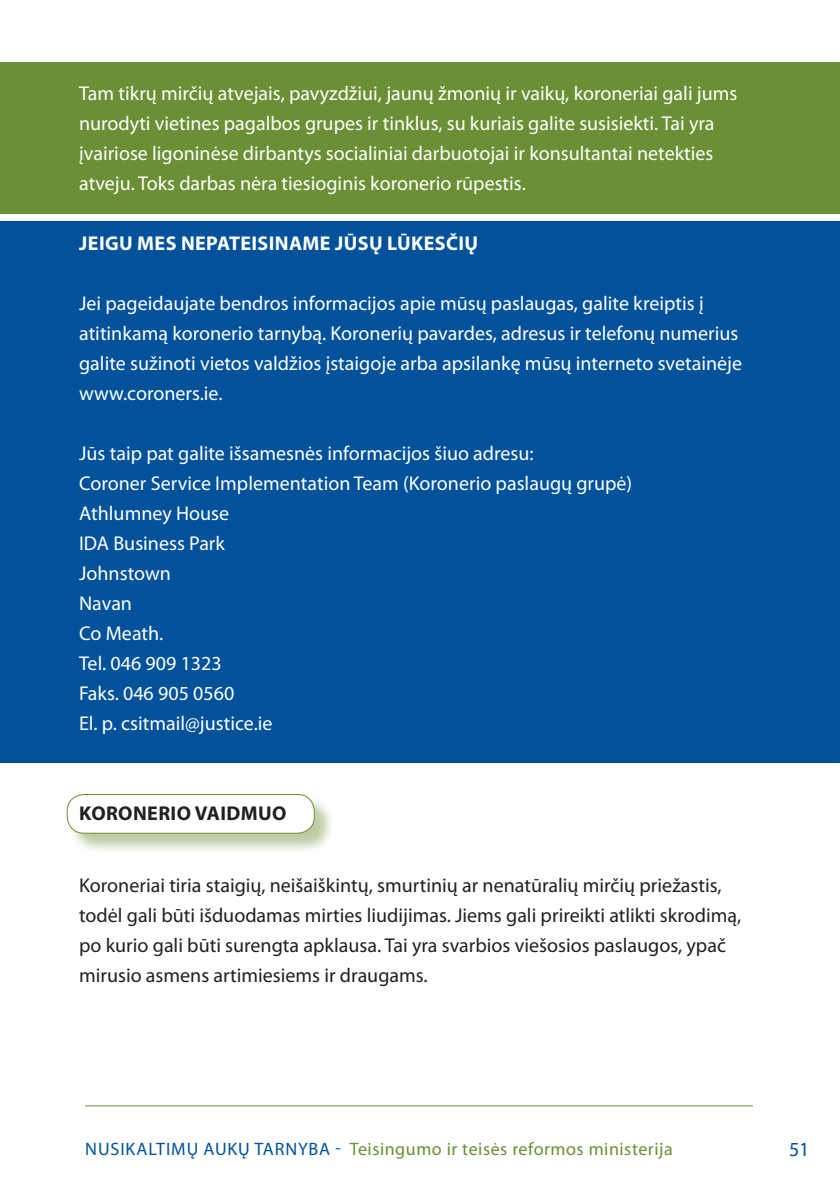
<style>
.page{position:relative;width:840px;height:1191px;background:#fff}
.page>*{position:absolute;margin:0;border:0;box-sizing:border-box;transform-origin:0 0}
.t1{font:20px/30px "Myriad Pro";color:#fff}
.t2{font:20px/30px "Myriad Pro";color:#231f20}
.t3{font:700 20px "Myriad Pro";letter-spacing:.02em;color:#fff}
.t4{font:700 20px "Myriad Pro";letter-spacing:.02em;color:#231f20}
.t5{font:20px "Myriad Pro";color:#01529a}
.t6{font:18px "Myriad Pro";letter-spacing:.03em;color:#6a8f34}
.s1{color:#01529a}
</style>
<div class="page">
<hr style="left:85px;top:1105px;width:667px;height:1px;background:#6a8f34">
<div style="left:0;top:62px;width:839px;height:152px;background:#6a8f34"></div>
<div style="left:0;top:221px;width:839px;height:542px;background:#01529a"></div>
<div style="left:68px;top:795px;width:267px;height:59px;background:#6a8f34;opacity:.45"></div>
<div style="left:67px;top:794px;width:247px;height:39px;background:#fff;border-radius:17px"></div>
<div style="left:67px;top:794px;width:248px;height:39px;border:1px solid #6a8f34;border-radius:17px"></div>
<p class="t1" style="left:79px;top:78px;width:659px">Tam tikrų mirčių atvejais, pavyzdžiui, jaunų žmonių ir vaikų, koroneriai gali jums nurodyti vietines pagalbos grupes ir tinklus, su kuriais galite susisiekti. Tai yra įvairiose ligoninėse dirbantys socialiniai darbuotojai ir konsultantai netekties atveju. Toks darbas nėra tiesioginis koronerio rūpestis.</p>
<p class="t3" style="left:79px;top:230px;width:400px">JEIGU MES NEPATEISINAME JŪSŲ LŪKESČIŲ</p>
<p class="t1" style="left:79px;top:288px;width:664px">Jei pageidaujate bendros informacijos apie mūsų paslaugas, galite kreiptis į atitinkamą koronerio tarnybą. Koronerių pavardes, adresus ir telefonų numerius galite sužinoti vietos valdžios įstaigoje arba apsilankę mūsų interneto svetainėje www.coroners.ie.</p>
<p class="t1" style="left:79px;top:438px;width:456px">Jūs taip pat galite išsamesnės informacijos šiuo adresu:</p>
<p class="t1" style="left:79px;top:468px;width:554px">Coroner Service Implementation Team (Koronerio paslaugų grupė)</p>
<p class="t1" style="left:79px;top:498px;width:151px">Athlumney House</p>
<p class="t1" style="left:79px;top:528px;width:147px">IDA Business Park</p>
<p class="t1" style="left:79px;top:558px;width:93px">Johnstown</p>
<p class="t1" style="left:79px;top:588px;width:54px">Navan</p>
<p class="t1" style="left:79px;top:618px;width:86px">Co Meath.</p>
<p class="t1" style="left:79px;top:648px;width:144px">Tel. 046 909 1323</p>
<p class="t1" style="left:79px;top:678px;width:157px">Faks. 046 905 0560</p>
<p class="t1" style="left:79px;top:708px;width:195px">El. p. csitmail@justice.ie</p>
<p class="t4" style="left:79px;top:800px;width:209px">KORONERIO VAIDMUO</p>
<p class="t2" style="left:79px;top:869px;width:663px">Koroneriai tiria staigių, neišaiškintų, smurtinių ar nenatūralių mirčių priežastis, todėl gali būti išduodamas mirties liudijimas. Jiems gali prireikti atlikti skrodimą, po kurio gali būti surengta apklausa. Tai yra svarbios viešosios paslaugos, ypač mirusio asmens artimiesiems ir draugams.</p>
<p class="t6" style="left:85px;top:1138px;width:588px"><span class="s1">NUSIKALTIMŲ AUKŲ TARNYBA -</span> Teisingumo ir teisės reformos ministerija</p>
<p class="t5" style="left:788px;top:1136px;width:22px">51</p>
</div>
